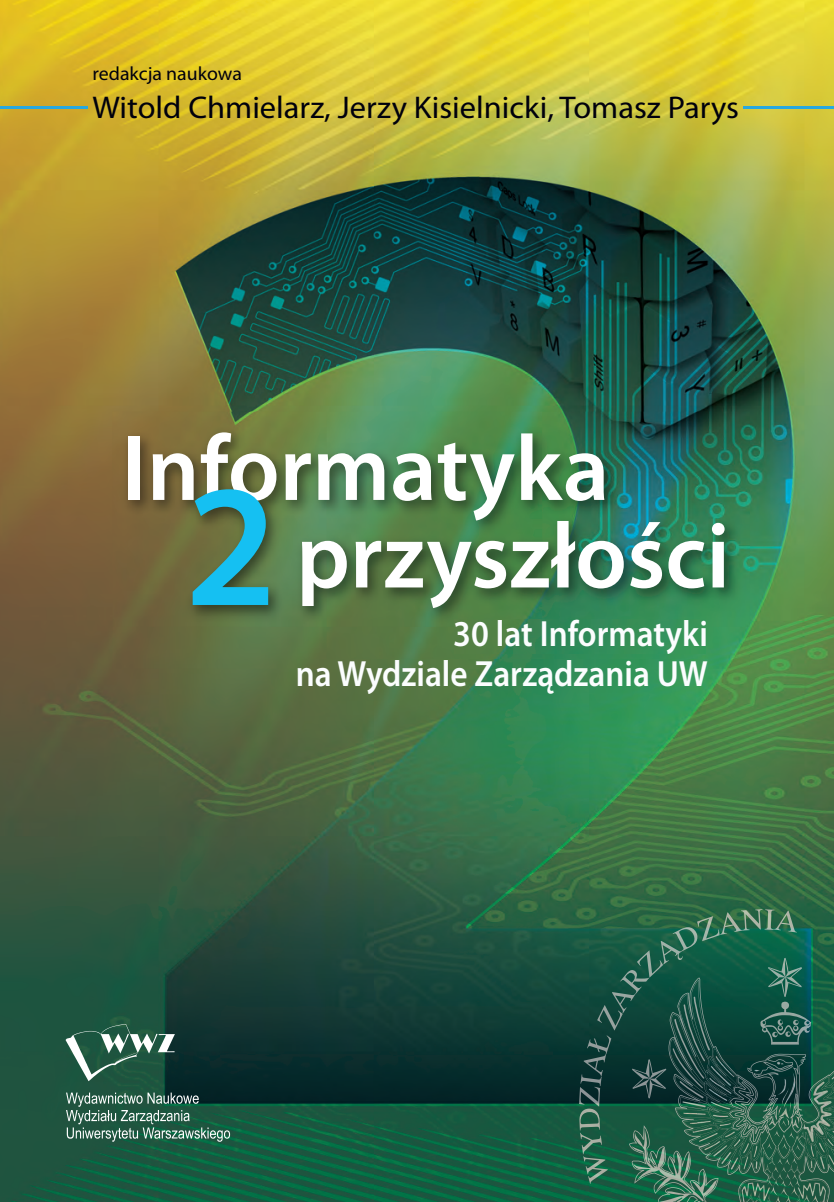
<style>
.page{position:relative;width:834px;height:1202px;background:#fff}
.page>*{position:absolute;margin:0;border:0;box-sizing:border-box;transform-origin:0 0}
.t1{font:600 93.62px/87.5px "Myriad Pro";color:#fff}
.t2{font:600 36.57px/39.9px "Myriad Pro";color:#fbfdfe;text-align:right;scale:.91 1}
.t3{font:31.5px "Myriad Pro";color:#00000d}
.t4{font:19.25px "Myriad Pro";color:#00000d}
.s1{font-size:175px;color:#15c0f2}
</style>
<div class="page">
<img style="left:0;top:0;width:833px;height:1202px">
<hr style="left:742px;top:106px;width:91px;height:2px;background:#27a8e0">
<hr style="left:0;top:106px;width:88px;height:2px;background:#27a8e0">
<img style="left:112px;top:411px;width:637px;height:257px">
<img style="left:454px;top:619px;width:251px;height:35px">
<img style="left:298px;top:660px;width:409px;height:8px">
<img style="left:583px;top:1156px;width:24px;height:27px">
<img style="left:580px;top:1132px;width:22px;height:22px">
<img style="left:579px;top:1108px;width:21px;height:22px">
<img style="left:579px;top:1074px;width:22px;height:32px">
<img style="left:583px;top:1054px;width:23px;height:22px">
<img style="left:587px;top:1035px;width:24px;height:19px">
<img style="left:597px;top:1005px;width:25px;height:25px">
<img style="left:612px;top:992px;width:23px;height:21px">
<img style="left:620px;top:970px;width:29px;height:24px">
<img style="left:637px;top:950px;width:26px;height:27px">
<img style="left:660px;top:940px;width:22px;height:24px">
<img style="left:672px;top:927px;width:25px;height:24px">
<img style="left:697px;top:916px;width:22px;height:25px">
<img style="left:720px;top:912px;width:22px;height:22px">
<img style="left:741px;top:909px;width:21px;height:21px">
<img style="left:764px;top:909px;width:10px;height:20px">
<img style="left:774px;top:910px;width:22px;height:22px">
<img style="left:680px;top:1102px;width:6px;height:7px">
<img style="left:669px;top:1038px;width:17px;height:64px">
<img style="left:671px;top:1013px;width:56px;height:82px">
<img style="left:678px;top:994px;width:13px;height:25px">
<img style="left:691px;top:979px;width:35px;height:94px">
<img style="left:767px;top:957px;width:34px;height:40px">
<img style="left:632px;top:1059px;width:34px;height:39px">
<img style="left:759px;top:1001px;width:52px;height:18px">
<img style="left:693px;top:996px;width:16px;height:54px">
<img style="left:683px;top:1004px;width:22px;height:57px">
<img style="left:674px;top:1019px;width:30px;height:54px">
<img style="left:672px;top:1048px;width:30px;height:40px">
<img style="left:679px;top:1081px;width:7px;height:17px">
<img style="left:682px;top:1101px;width:4px;height:6px">
<svg style="left:709px;top:1019px;width:124px;height:137px;background:#1b5145"></svg>
<img style="left:629px;top:1125px;width:57px;height:77px">
<img style="left:821px;top:1156px;width:12px;height:8px">
<img style="left:686px;top:1073px;width:135px;height:129px">
<svg style="left:66px;top:1024px;width:109px;height:57px;background:#44705f"></svg>
<svg style="left:66px;top:1092px;width:164px;height:49px;background:#42705f"></svg>
<img style="left:787px;top:1164px;width:46px;height:38px">
<img style="left:676px;top:1109px;width:21px;height:35px">
<p class="t4" style="left:93px;top:63px;width:151px">redakcja naukowa</p>
<p class="t3" style="left:93px;top:89px;width:648px">Witold Chmielarz, Jerzy Kisielnicki, Tomasz Parys</p>
<h1 class="t1" style="left:185px;top:424px;width:546px;text-indent:-63px">Informatyka<br><span class="s1">2</span> przyszłości</h1>
<p class="t2" style="left:296px;top:613px;width:454px">30 lat Informatyki<br>na Wydziale Zarządzania UW</p>
</div>
